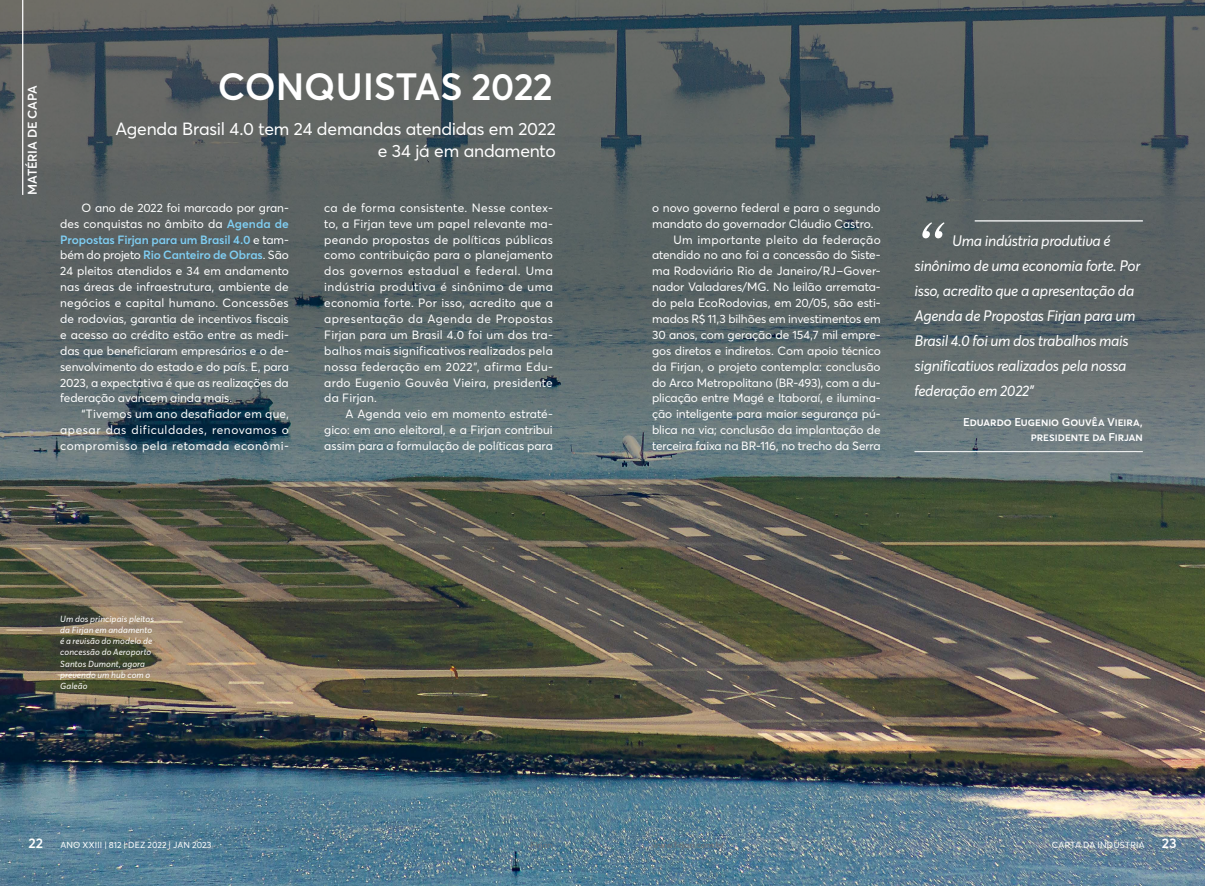
<style>
.page{position:relative;width:1205px;height:886px;background:#fff}
.page>*{position:absolute;margin:0;border:0;box-sizing:border-box;transform-origin:0 0}
.t1{font:italic 75px "Mrs Eaves Just Lig";color:#fff}
.t2{font:600 37.5px "Averta";letter-spacing:-.005em;color:#fff}
.t3{font:17.5px/22.5px "Averta";letter-spacing:-.01em;color:#fff;text-align:right}
.t4{font:italic 15px/25px "Averta";letter-spacing:-.02em;color:#fff}
.t5{font:600 12.5px "Averta";letter-spacing:-.01em;color:#fff}
.t6{font:11.88px/15.9px "Averta";letter-spacing:-.005em;color:#fff;text-align:justify}
.t7{font:11.88px "Averta";letter-spacing:.025em;color:#fff}
.t8{font:600 11.25px/15px "Averta";color:#fff;text-align:right}
.t9{font:italic 8.75px/11.2px "Averta";letter-spacing:.01em;color:#fff}
.t10{font:8.75px "Averta";letter-spacing:.02em;color:#fff}
.t11{font:8.75px "Averta";color:#6d6e71}
.s1{font-weight:600;color:#80cff4}
.s2{font-weight:600;font-size:13.75px}
</style>
<div class="page">
<img style="left:0;top:0;width:1205px;height:886px">
<hr style="left:22px;top:0;width:1px;height:195px;background:#fff">
<hr style="left:974px;top:220px;width:169px;height:1px;background:#fff">
<hr style="left:914px;top:451px;width:229px;height:1px;background:#fff">
<p class="t5" style="left:24px;top:195px;width:111px;rotate:-90deg">MATÉRIA DE CAPA</p>
<h2 class="t2" style="left:218px;top:60px;width:337px">CONQUISTAS 2022</h2>
<h3 class="t3" style="left:115px;top:117px;width:442px">Agenda Brasil 4.0 tem 24 demandas atendidas em 2022 e 34 já em andamento</h3>
<p class="t6" style="left:60px;top:199px;width:230px;text-indent:21px">O ano de 2022 foi marcado por gran&shy;des conquistas no âmbito da <span class="s1">Agenda de Propostas Firjan para um Brasil 4.0</span> e tam&shy;bém do projeto <span class="s1">Rio Canteiro de Obras</span>. São 24 pleitos atendidos e 34 em andamento nas áreas de infraestrutura, ambiente de negócios e capital humano. Concessões de rodovias, garantia de incentivos fiscais e acesso ao crédito estão entre as medi&shy;das que beneficiaram empresários e o de&shy;senvolvimento do estado e do país. E, para 2023, a expectativa é que as realizações da federação avancem ainda mais.</p>
<p class="t6" style="left:60px;top:406px;width:230px;text-indent:21px">“Tivemos um ano desafiador em que, apesar das dificuldades, renovamos o compromisso pela retomada econômi-</p>
<p class="t6" style="left:324px;top:199px;width:230px">ca de forma consistente. Nesse contex&shy;to, a Firjan teve um papel relevante ma&shy;peando propostas de políticas públicas como contribuição para o planejamento dos governos estadual e federal. Uma indústria produtiva é sinônimo de uma economia forte. Por isso, acredito que a apresentação da Agenda de Propostas Firjan para um Brasil 4.0 foi um dos tra&shy;balhos mais significativos realizados pela nossa federação em 2022”, afirma Edu&shy;ardo Eugenio Gouvêa Vieira, presidente da Firjan.</p>
<p class="t6" style="left:324px;top:406px;width:230px;text-indent:21px">A Agenda veio em momento estraté&shy;gico: em ano eleitoral, e a Firjan contribui assim para a formulação de políticas para</p>
<p class="t9" style="left:60px;top:613px;width:95px">Um dos principais pleitos da Firjan em andamento é a revisão do modelo de concessão do Aeroporto<br>Santos Dumont, agora prevendo um hub com o<br>Galeão</p>
<p class="t6" style="left:652px;top:199px;width:230px">o novo governo federal e para o segundo</p>
<p class="t6" style="left:652px;top:215px;width:223px">mandato do governador Cláudio Castro.</p>
<p class="t7" style="left:673px;top:231px;width:209px">Um importante pleito da federação</p>
<p class="t6" style="left:652px;top:247px;width:230px">atendido no ano foi a concessão do Siste-</p>
<p class="t6" style="left:652px;top:263px;width:230px">ma Rodoviário Rio de Janeiro/RJ–Gover-</p>
<p class="t6" style="left:652px;top:279px;width:230px">nador Valadares/MG. No leilão arremata-</p>
<p class="t6" style="left:652px;top:294px;width:230px">do pela EcoRodovias, em 20/05, são esti-</p>
<p class="t6" style="left:652px;top:310px;width:230px">mados R$ 11,3 bilhões em investimentos em</p>
<p class="t6" style="left:652px;top:326px;width:230px">30 anos, com geração de 154,7 mil empre-</p>
<p class="t6" style="left:652px;top:342px;width:230px">gos diretos e indiretos. Com apoio técnico</p>
<p class="t6" style="left:652px;top:358px;width:230px">da Firjan, o projeto contempla: conclusão</p>
<p class="t6" style="left:652px;top:374px;width:230px">do Arco Metropolitano (BR-493), com a du-</p>
<p class="t6" style="left:652px;top:390px;width:230px">plicação entre Magé e Itaboraí, e ilumina-</p>
<p class="t6" style="left:652px;top:406px;width:230px">ção inteligente para maior segurança pú-</p>
<p class="t6" style="left:652px;top:421px;width:230px">blica na via; conclusão da implantação de</p>
<p class="t6" style="left:652px;top:437px;width:230px">terceira faixa na BR-116, no trecho da Serra</p>
<h1 class="t1" style="left:914px;top:216px;width:29px">“</h1>
<p class="t4" style="left:914px;top:229px;width:227px;text-indent:38px">Uma indústria produtiva é sinônimo de uma economia forte. Por isso, acredito que a apresentação da<br>Agenda de Propostas Firjan para um<br>Brasil 4.0 foi um dos trabalhos mais significativos realizados pela nossa federação em 2022”</p>
<p class="t8" style="left:963px;top:413px;width:181px">Eduardo Eugenio Gouvêa Vieira, presidente da Firjan</p>
<p class="t10" style="left:28px;top:839px;width:184px"><span class="s2">22</span> ANO XXIII | 812 | DEZ 2022 | JAN 2023</p>
<p class="t11" style="left:530px;top:839px;width:24px">Firjan</p>
<p class="t11" style="left:652px;top:838px;width:74px">www.firjan.com.br</p>
<p class="t10" style="left:1052px;top:839px;width:126px">CARTA DA INDÚSTRIA <span class="s2">23</span></p>
</div>
